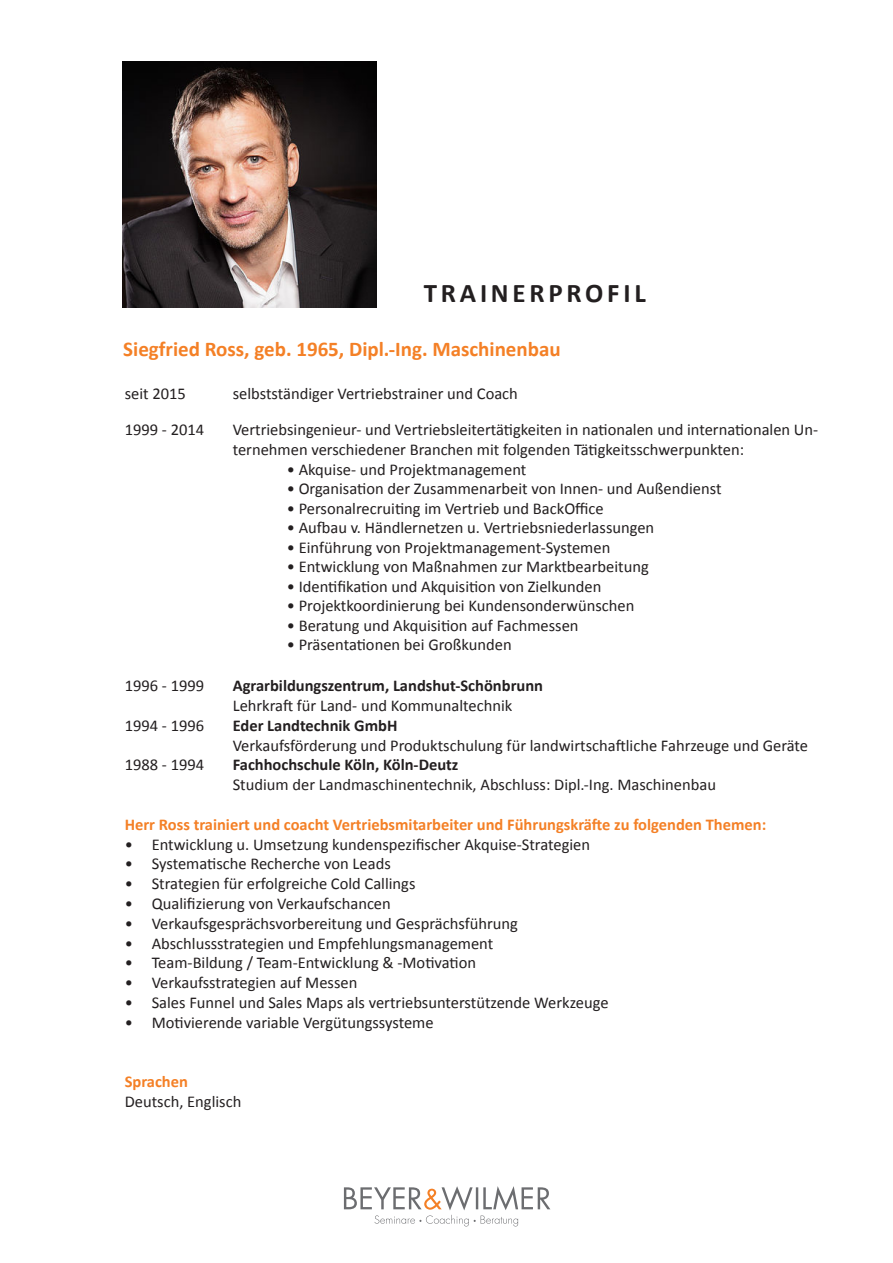
<style>
.page{position:relative;width:893px;height:1263px;background:#fff}
.page>*{position:absolute;margin:0;border:0;box-sizing:border-box;transform-origin:0 0}
.t1{font:700 27px "Calibri";letter-spacing:.14em;color:#231f20}
.t2{font:700 21px "Calibri";color:#f48026}
.t3{font:16.5px/19.8px "Calibri";color:#231f20}
.t4{font:700 16.5px "Calibri";color:#f48026}
.t5{font:700 16.5px/19.8px "Calibri";color:#231f20}
.s1{font-weight:400}
.s2{font-weight:700}
</style>
<div class="page">
<svg style="left:344px;top:1186px;width:206px;height:40px"></svg>
<img style="left:123px;top:61px;width:253px;height:246px">
<p class="t1" style="left:424px;top:275px;width:223px">TRAINERPROFIL</p>
<p class="t2" style="left:123px;top:336px;width:439px">Siegfried Ross, geb. 1965, Dipl.-Ing. Maschinenbau</p>
<p class="t3" style="left:125px;top:384px;width:63px">seit 2015</p>
<p class="t3" style="left:233px;top:384px;width:287px">selbstständiger Vertriebstrainer und Coach</p>
<p class="t3" style="left:125px;top:420px;width:81px">1999 - 2014</p>
<p class="t3" style="left:233px;top:420px;width:587px">Vertriebsingenieur- und Vertriebsleitertätigkeiten in nationalen und internationalen Un&shy;ternehmen verschiedener Branchen mit folgenden Tätigkeitsschwerpunkten:</p>
<p class="t3" style="left:287px;top:459px;width:241px">• Akquise- und Projektmanagement</p>
<p class="t3" style="left:287px;top:479px;width:436px">• Organisation der Zusammenarbeit von Innen- und Außendienst</p>
<p class="t3" style="left:287px;top:498px;width:319px">• Personalrecruiting im Vertrieb und BackOffice</p>
<p class="t3" style="left:287px;top:518px;width:369px">• Aufbau v. Händlernetzen u. Vertriebsniederlassungen</p>
<p class="t3" style="left:287px;top:537px;width:325px">• Einführung von Projektmanagement-Systemen</p>
<p class="t3" style="left:287px;top:557px;width:363px">• Entwicklung von Maßnahmen zur Marktbearbeitung</p>
<p class="t3" style="left:287px;top:576px;width:316px">• Identifikation und Akquisition von Zielkunden</p>
<p class="t3" style="left:287px;top:596px;width:349px">• Projektkoordinierung bei Kundensonderwünschen</p>
<p class="t3" style="left:287px;top:615px;width:293px">• Beratung und Akquisition auf Fachmessen</p>
<p class="t3" style="left:287px;top:635px;width:227px">• Präsentationen bei Großkunden</p>
<p class="t3" style="left:125px;top:676px;width:81px">1996 - 1999</p>
<p class="t5" style="left:233px;top:676px;width:312px">Agrarbildungszentrum, Landshut-Schönbrunn<br><span class="s1">Lehrkraft für Land- und Kommunaltechnik</span></p>
<p class="t3" style="left:125px;top:715px;width:81px">1994 - 1996</p>
<p class="t3" style="left:233px;top:715px;width:577px"><span class="s2">Eder Landtechnik GmbH<br></span>Verkaufsförderung und Produktschulung für landwirtschaftliche Fahrzeuge und Geräte</p>
<p class="t3" style="left:125px;top:755px;width:81px">1988 - 1994</p>
<p class="t3" style="left:233px;top:755px;width:485px"><span class="s2">Fachhochschule Köln, Köln-Deutz<br></span>Studium der Landmaschinentechnik, Abschluss: Dipl.-Ing. Maschinenbau</p>
<p class="t4" style="left:125px;top:814px;width:643px">Herr Ross trainiert und coacht Vertriebsmitarbeiter und Führungskräfte zu folgenden Themen:</p>
<p class="t3" style="left:125px;top:834px;width:467px">• Entwicklung u. Umsetzung kundenspezifischer Akquise-Strategien</p>
<p class="t3" style="left:125px;top:854px;width:268px">• Systematische Recherche von Leads</p>
<p class="t3" style="left:125px;top:874px;width:292px">• Strategien für erfolgreiche Cold Callings</p>
<p class="t3" style="left:125px;top:894px;width:268px">• Qualifizierung von Verkaufschancen</p>
<p class="t3" style="left:125px;top:913px;width:395px">• Verkaufsgesprächsvorbereitung und Gesprächsführung</p>
<p class="t3" style="left:125px;top:933px;width:370px">• Abschlussstrategien und Empfehlungsmanagement</p>
<p class="t3" style="left:125px;top:953px;width:353px">• Team-Bildung / Team-Entwicklung &amp; -Motivation</p>
<p class="t3" style="left:125px;top:973px;width:234px">• Verkaufsstrategien auf Messen</p>
<p class="t3" style="left:125px;top:993px;width:485px">• Sales Funnel und Sales Maps als vertriebsunterstützende Werkzeuge</p>
<p class="t3" style="left:125px;top:1012px;width:310px">• Motivierende variable Vergütungssysteme</p>
<p class="t4" style="left:125px;top:1071px;width:65px">Sprachen</p>
<p class="t3" style="left:125px;top:1092px;width:118px">Deutsch, Englisch</p>
</div>
